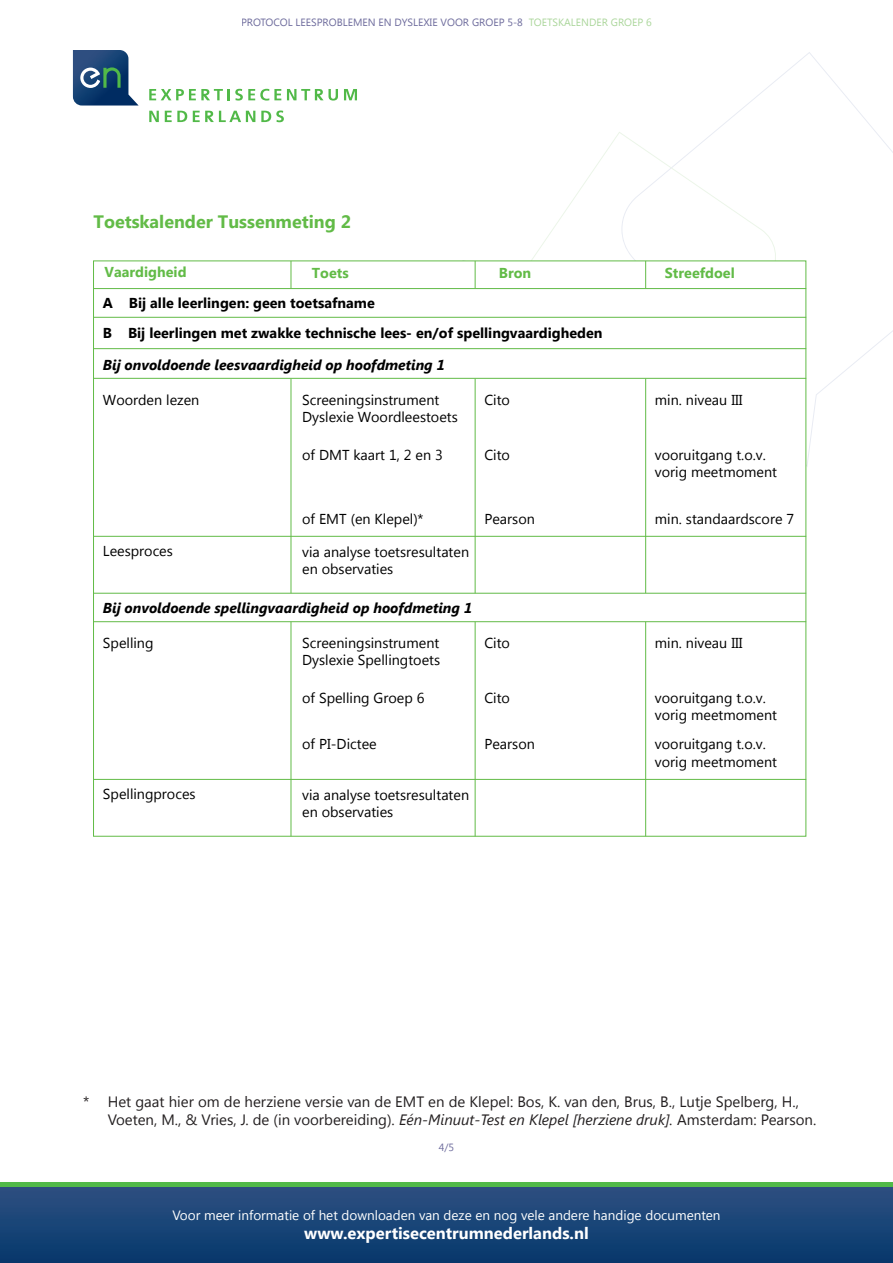
<style>
.page{position:relative;width:893px;height:1263px;background:#fff}
.page>*{position:absolute;margin:0;border:0;box-sizing:border-box;transform-origin:0 0}
.t1{font:700 18px "Segoe UI";color:#62bb47}
.t2{font:700 16.5px "Segoe UI";color:#fff}
.t3{font:15px/18px "Segoe UI";color:#231f20}
.t4{font:14.4px/17.2px "Segoe UI";color:#000}
.t5{font:700 14.4px/30.5px "Segoe UI";color:#000}
.t6{font:italic 700 14.4px "Segoe UI";color:#000}
.t7{font:700 14.4px "Segoe UI";color:#62bb47}
.t8{font:13.5px "Segoe UI";color:#fff}
.t9{font:10.5px "Segoe UI";color:#6d6b9c}
.s1{color:#abd69b}
.s2{font-style:italic}
</style>
<div class="page">
<svg style="left:621px;top:52px;width:272px;height:415px"></svg>
<svg style="left:670px;top:167px;width:45px;height:93px"></svg>
<img style="left:0;top:1186px;width:893px;height:77px">
<hr style="left:0;top:1182px;width:893px;height:4px;background:#51b948">
<img style="left:73px;top:50px;width:66px;height:56px">
<svg style="left:149px;top:111px;width:10px;height:11px"></svg>
<svg style="left:165px;top:111px;width:22px;height:11px"></svg>
<svg style="left:261px;top:110px;width:23px;height:12px"></svg>
<svg style="left:193px;top:111px;width:62px;height:11px"></svg>
<svg style="left:344px;top:89px;width:13px;height:11px"></svg>
<svg style="left:149px;top:89px;width:132px;height:12px"></svg>
<svg style="left:287px;top:89px;width:51px;height:12px"></svg>
<svg style="left:80px;top:67px;width:41px;height:21px"></svg>
<div style="left:94px;top:261px;width:712px;height:575px;background:#fff"></div>
<hr style="left:94px;top:779px;width:712px;height:1px;background:#62bb47">
<hr style="left:475px;top:622px;width:1px;height:214px;background:#62bb47">
<hr style="left:291px;top:622px;width:1px;height:214px;background:#62bb47">
<hr style="left:645px;top:622px;width:1px;height:214px;background:#62bb47">
<hr style="left:94px;top:288px;width:712px;height:1px;background:#62bb47">
<hr style="left:94px;top:317px;width:712px;height:1px;background:#62bb47">
<hr style="left:94px;top:378px;width:712px;height:1px;background:#62bb47">
<hr style="left:94px;top:536px;width:712px;height:1px;background:#62bb47">
<svg style="left:436px;top:260px;width:156px;height:170px"></svg>
<svg style="left:291px;top:261px;width:1px;height:27px"></svg>
<svg style="left:645px;top:261px;width:1px;height:27px"></svg>
<hr style="left:475px;top:379px;width:1px;height:214px;background:#62bb47">
<hr style="left:291px;top:379px;width:1px;height:214px;background:#62bb47">
<hr style="left:645px;top:379px;width:1px;height:214px;background:#62bb47">
<hr style="left:94px;top:348px;width:712px;height:1px;background:#62bb47">
<hr style="left:94px;top:621px;width:712px;height:1px;background:#62bb47">
<hr style="left:94px;top:593px;width:712px;height:1px;background:#62bb47">
<p class="t9" style="left:241px;top:15px;width:412px">PROTOCOL LEESPROBLEMEN EN DYSLEXIE VOOR GROEP 5-8 <span class="s1">TOETSKALENDER GROEP 6</span></p>
<p class="t1" style="left:94px;top:209px;width:259px">Toetskalender Tussenmeting 2</p>
<p class="t7" style="left:105px;top:261px;width:83px">Vaardigheid</p>
<p class="t7" style="left:312px;top:262px;width:38px">Toets</p>
<p class="t7" style="left:499px;top:262px;width:34px">Bron</p>
<p class="t7" style="left:665px;top:262px;width:71px">Streefdoel</p>
<p class="t5" style="left:103px;top:287px;width:501px">A Bij alle leerlingen: geen toetsafname<br>B Bij leerlingen met zwakke technische lees- en/of spellingvaardigheden</p>
<p class="t6" style="left:103px;top:354px;width:344px">Bij onvoldoende leesvaardigheid op hoofdmeting 1</p>
<p class="t4" style="left:103px;top:390px;width:98px">Woorden lezen</p>
<p class="t4" style="left:302px;top:390px;width:157px">Screeningsinstrument<br>Dyslexie Woordleestoets</p>
<p class="t4" style="left:302px;top:445px;width:142px">of DMT kaart 1, 2 en 3</p>
<p class="t4" style="left:484px;top:390px;width:27px">Cito</p>
<p class="t4" style="left:484px;top:445px;width:27px">Cito</p>
<p class="t4" style="left:103px;top:541px;width:71px">Leesproces</p>
<p class="t4" style="left:302px;top:509px;width:123px">of EMT (en Klepel)*</p>
<p class="t4" style="left:302px;top:542px;width:168px">via analyse toetsresultaten en observaties</p>
<p class="t6" style="left:103px;top:598px;width:371px">Bij onvoldoende spellingvaardigheid op hoofdmeting 1</p>
<p class="t4" style="left:103px;top:633px;width:52px">Spelling</p>
<p class="t4" style="left:302px;top:633px;width:139px">Screeningsinstrument<br>Dyslexie Spellingtoets</p>
<p class="t4" style="left:302px;top:688px;width:124px">of Spelling Groep 6</p>
<p class="t4" style="left:302px;top:735px;width:76px">of PI-Dictee</p>
<p class="t4" style="left:484px;top:509px;width:52px">Pearson</p>
<p class="t4" style="left:484px;top:633px;width:27px">Cito</p>
<p class="t4" style="left:484px;top:688px;width:27px">Cito</p>
<p class="t4" style="left:484px;top:735px;width:52px">Pearson</p>
<p class="t4" style="left:103px;top:784px;width:94px">Spellingproces</p>
<p class="t4" style="left:302px;top:785px;width:168px">via analyse toetsresultaten en observaties</p>
<p class="t4" style="left:655px;top:390px;width:89px">min. niveau III</p>
<p class="t4" style="left:655px;top:445px;width:124px">vooruitgang t.o.v. vorig meetmoment</p>
<p class="t4" style="left:655px;top:509px;width:141px">min. standaardscore 7</p>
<p class="t4" style="left:655px;top:633px;width:89px">min. niveau III</p>
<p class="t4" style="left:655px;top:688px;width:124px">vooruitgang t.o.v. vorig meetmoment</p>
<p class="t4" style="left:655px;top:735px;width:124px">vooruitgang t.o.v. vorig meetmoment</p>
<p class="t3" style="left:83px;top:1092px;width:8px">*</p>
<p class="t3" style="left:108px;top:1092px;width:710px">Het gaat hier om de herziene versie van de EMT en de Klepel: Bos, K. van den, Brus, B., Lutje Spelberg, H.,<br>Voeten, M., &amp; Vries, J. de (in voorbereiding). <span class="s2">Eén-Minuut-Test en Klepel [herziene druk].</span> Amsterdam: Pearson.</p>
<p class="t9" style="left:439px;top:1140px;width:17px">4/5</p>
<p class="t8" style="left:172px;top:1205px;width:550px">Voor meer informatie of het downloaden van deze en nog vele andere handige documenten</p>
<p class="t2" style="left:304px;top:1222px;width:286px">www.expertisecentrumnederlands.nl</p>
</div>
